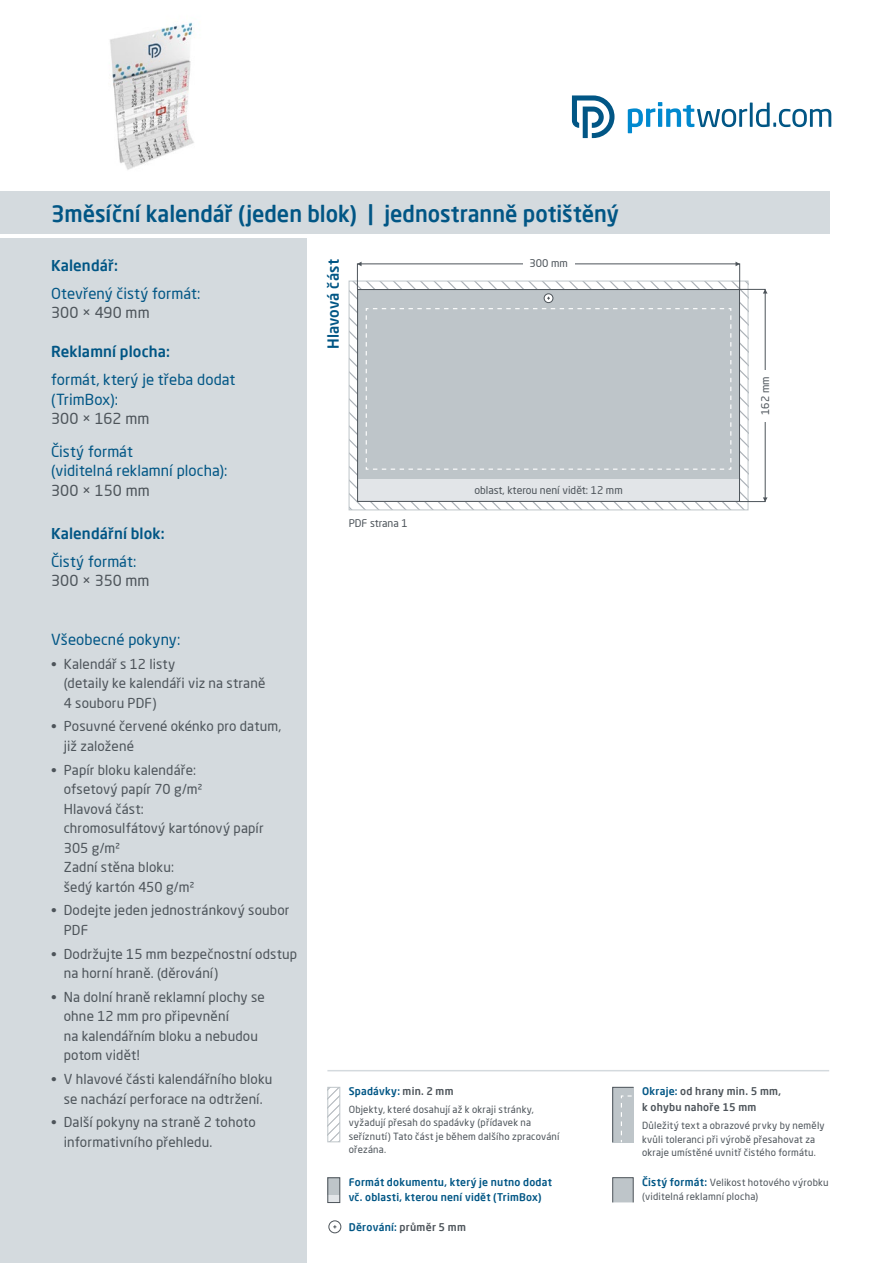
<style>
.page{position:relative;width:893px;height:1263px;background:#fff}
.page>*{position:absolute;margin:0;border:0;box-sizing:border-box;transform-origin:0 0}
.t1{font:500 22.5px "Neo Sans Pro";color:#015685;scale:.96 1}
.t2{font:15px/19.5px "Neo Sans Pro";letter-spacing:.005em;color:#015685}
.t3{font:500 15px "Neo Sans Pro";letter-spacing:.01em;color:#015685}
.t4{font:15px "Neo Sans Pro";color:#4d545a}
.t5{font:13.5px/19.5px "Neo Sans Pro";letter-spacing:.01em;color:#4d545a}
.t6{font:500 10.5px/15px "Neo Sans Pro";letter-spacing:.025em;color:#015685}
.t7{font:10.5px "Neo Sans Pro";color:#4d545a}
.t8{font:500 10.5px/16.5px "Neo Sans Pro";letter-spacing:.025em;color:#4d545a}
.t9{font:9.75px/13.5px "Neo Sans Pro";letter-spacing:.025em;color:#4d545a}
.s1{color:#4d545a}
.s2{color:#015685}
.s3{font-weight:500;font-size:10.5px;color:#015685}
</style>
<div class="page">
<hr style="left:327px;top:1070px;width:502px;height:1px;background:#d4dade">
<svg style="left:628px;top:102px;width:203px;height:31px"></svg>
<svg style="left:572px;top:96px;width:42px;height:42px"></svg>
<div style="left:0;top:238px;width:306px;height:1025px;background:#d4dade"></div>
<div style="left:0;top:191px;width:829px;height:43px;background:#d4dade"></div>
<div style="left:327px;top:1194px;width:13px;height:9px;background:#e2e5e8"></div>
<svg style="left:329px;top:1089px;width:9px;height:51px"></svg>
<div style="left:327px;top:1087px;width:13px;height:55px;border:1px solid #bec5c9"></div>
<svg style="left:612px;top:1086px;width:22px;height:57px"></svg>
<div style="left:328px;top:1220px;width:13px;height:13px;border:1px solid #4d545a;border-radius:50%"></div>
<div style="left:327px;top:1177px;width:13px;height:17px;background:#bec5c9"></div>
<div style="left:327px;top:1177px;width:13px;height:26px;border:1px solid #4d545a"></div>
<div style="left:612px;top:1177px;width:22px;height:26px;background:#bec5c9;border:1px solid #4d545a"></div>
<img style="left:110px;top:22px;width:84px;height:148px">
<svg style="left:349px;top:281px;width:399px;height:229px;background:#c4cace"></svg>
<svg style="left:763px;top:289px;width:4px;height:4px"></svg>
<svg style="left:763px;top:497px;width:4px;height:5px"></svg>
<svg style="left:357px;top:262px;width:5px;height:4px"></svg>
<svg style="left:735px;top:262px;width:5px;height:4px"></svg>
<div style="left:358px;top:479px;width:381px;height:22px;background:#e2e5e8"></div>
<div style="left:357px;top:289px;width:383px;height:213px;border:1px solid #4d545a"></div>
<h1 class="t1" style="left:51px;top:200px;width:593px">3měsíční kalendář (jeden blok) | jednostranně potištěný</h1>
<p class="t3" style="left:51px;top:256px;width:68px">Kalendář:</p>
<p class="t2" style="left:51px;top:283px;width:151px">Otevřený čistý formát:</p>
<p class="t4" style="left:51px;top:304px;width:100px">300 × 490 mm</p>
<p class="t3" style="left:51px;top:342px;width:120px">Reklamní plocha:</p>
<p class="t2" style="left:51px;top:370px;width:186px">formát, který je třeba dodat (TrimBox):</p>
<p class="t4" style="left:51px;top:410px;width:100px">300 × 162 mm</p>
<p class="t2" style="left:51px;top:441px;width:178px">Čistý formát<br>(viditelná reklamní plocha):</p>
<p class="t4" style="left:51px;top:481px;width:100px">300 × 150 mm</p>
<p class="t3" style="left:51px;top:524px;width:115px">Kalendářní blok:</p>
<p class="t2" style="left:51px;top:551px;width:87px">Čistý formát:</p>
<p class="t4" style="left:51px;top:572px;width:100px">300 × 350 mm</p>
<p class="t2" style="left:51px;top:629px;width:131px">Všeobecné pokyny:</p>
<p class="t5" style="left:64px;top:654px;width:203px;text-indent:-13px">• Kalendář s 12 listy<br>(detaily ke kalendáři viz na straně<br>4 souboru PDF)</p>
<p class="t5" style="left:64px;top:716px;width:219px;text-indent:-13px">• Posuvné červené okénko pro datum, již založené</p>
<p class="t5" style="left:64px;top:760px;width:201px;text-indent:-13px">• Papír bloku kalendáře:<br>ofsetový papír 70 g/m²<br>Hlavová část:<br>chromosulfátový kartónový papír<br>305 g/m²<br>Zadní stěna bloku:<br>šedý kartón 450 g/m²</p>
<p class="t5" style="left:64px;top:900px;width:227px;text-indent:-13px">• Dodejte jeden jednostránkový soubor<br>PDF</p>
<p class="t5" style="left:64px;top:944px;width:235px;text-indent:-13px">• Dodržujte 15 mm bezpečnostní odstup na horní hraně. (děrování)</p>
<p class="t5" style="left:64px;top:987px;width:203px;text-indent:-13px">• Na dolní hraně reklamní plochy se ohne 12 mm pro připevnění<br>na kalendářním bloku a nebudou potom vidět!</p>
<p class="t5" style="left:51px;top:1069px;width:223px;text-align:center">• V hlavové části kalendářního bloku se nachází perforace na odtržení.</p>
<p class="t5" style="left:64px;top:1112px;width:193px;text-indent:-13px">• Další pokyny na straně 2 tohoto informativního přehledu.</p>
<p class="t3" style="left:324px;top:349px;width:91px;rotate:-90deg">Hlavová část</p>
<p class="t7" style="left:349px;top:516px;width:61px">PDF strana 1</p>
<p class="t7" style="left:529px;top:257px;width:40px">300 mm</p>
<p class="t7" style="left:474px;top:484px;width:150px">oblast, kterou není vidět: 12 mm</p>
<p class="t6" style="left:349px;top:1083px;width:106px">Spadávky: <span class="s1">min. 2 mm</span></p>
<p class="t9" style="left:349px;top:1102px;width:212px">Objekty, které dosahují až k okraji stránky, vyžadují přesah do spadávky (přídavek na seříznutí) Tato část je během dalšího zpracování ořezána.</p>
<p class="t6" style="left:349px;top:1175px;width:205px">Formát dokumentu, který je nutno dodat vč. oblasti, kterou není vidět (TrimBox)</p>
<p class="t6" style="left:349px;top:1219px;width:119px">Děrování: <span class="s1">průměr 5 mm</span></p>
<p class="t7" style="left:759px;top:415px;width:40px;rotate:-90deg">162 mm</p>
<p class="t8" style="left:642px;top:1082px;width:141px"><span class="s2">Okraje:</span> od hrany min. 5 mm, k ohybu nahoře 15 mm</p>
<p class="t9" style="left:642px;top:1119px;width:184px">Důležitý text a obrazové prvky by neměly kvůli toleranci při výrobě přesahovat za okraje umístěné uvnitř čistého formátu.</p>
<p class="t9" style="left:642px;top:1176px;width:188px"><span class="s3">Čistý formát:</span> Velikost hotového výrobku (viditelná reklamní plocha)</p>
</div>
